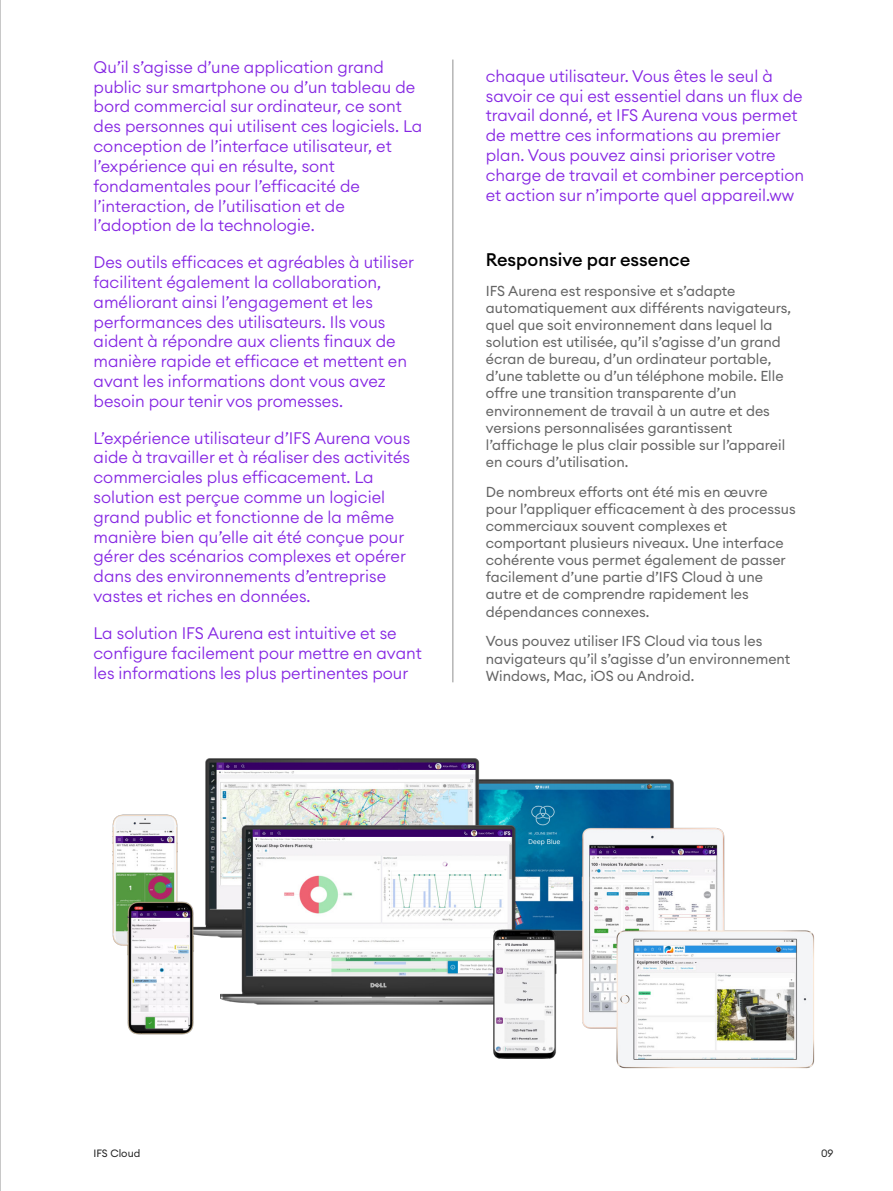
<style>
.page{position:relative;width:893px;height:1191px;background:#fff}
.page>*{position:absolute;margin:0;border:0;box-sizing:border-box;transform-origin:0 0}
.Sub_Heading{font:500 18px "Euclid Circular A";color:#000}
.Intro_copy_single_co{font:300 16.5px/19.8px "Euclid Circular A";color:#8526e3}
.copy{font:14.25px/17.1px "Euclid Circular A";color:#656565}
.t1{font:10.5px "Euclid Circular A";color:#242424}
</style>
<div class="page">
<img style="left:112px;top:758px;width:703px;height:311px">
<hr style="left:453px;top:60px;width:1px;height:622px;background:#919191">
<hr style="left:0;top:0;width:1px;height:1191px;background:#919191">
<p class="Intro_copy_single_co" style="left:94px;top:57px;width:330px">Qu’il s’agisse d’une application grand public sur smartphone ou d’un tableau de bord commercial sur ordinateur, ce sont des personnes qui utilisent ces logiciels. La conception de l’interface utilisateur, et l’expérience qui en résulte, sont fondamentales pour l’efficacité de l’interaction, de l’utilisation et de l’adoption de la technologie.</p>
<p class="Intro_copy_single_co" style="left:94px;top:252px;width:322px">Des outils efficaces et agréables à utiliser facilitent également la collaboration, améliorant ainsi l’engagement et les performances des utilisateurs. Ils vous aident à répondre aux clients finaux de manière rapide et efficace et mettent en avant les informations dont vous avez besoin pour tenir vos promesses.</p>
<p class="Intro_copy_single_co" style="left:94px;top:427px;width:318px">L’expérience utilisateur d’IFS Aurena vous aide à travailler et à réaliser des activités commerciales plus efficacement. La solution est perçue comme un logiciel grand public et fonctionne de la même manière bien qu’elle ait été conçue pour gérer des scénarios complexes et opérer dans des environnements d’entreprise vastes et riches en données.</p>
<p class="Intro_copy_single_co" style="left:94px;top:623px;width:330px">La solution IFS Aurena est intuitive et se configure facilement pour mettre en avant les informations les plus pertinentes pour</p>
<p class="Intro_copy_single_co" style="left:486px;top:66px;width:320px">chaque utilisateur. Vous êtes le seul à savoir ce qui est essentiel dans un flux de travail donné, et IFS Aurena vous permet de mettre ces informations au premier plan. Vous pouvez ainsi prioriser votre charge de travail et combiner perception et action sur n’importe quel appareil.ww</p>
<p class="Sub_Heading" style="left:486px;top:248px;width:206px">Responsive par essence</p>
<p class="copy" style="left:486px;top:282px;width:307px">IFS Aurena est responsive et s’adapte automatiquement aux différents navigateurs, quel que soit environnement dans lequel la solution est utilisée, qu’il s’agisse d’un grand écran de bureau, d’un ordinateur portable, d’une tablette ou d’un téléphone mobile. Elle offre une transition transparente d’un environnement de travail à un autre et des versions personnalisées garantissent l’affichage le plus clair possible sur l’appareil en cours d’utilisation.</p>
<p class="copy" style="left:486px;top:483px;width:311px">De nombreux efforts ont été mis en œuvre pour l’appliquer efficacement à des processus commerciaux souvent complexes et comportant plusieurs niveaux. Une interface cohérente vous permet également de passer facilement d’une partie d’IFS Cloud à une autre et de comprendre rapidement les dépendances connexes.</p>
<p class="copy" style="left:486px;top:632px;width:306px">Vous pouvez utiliser IFS Cloud via tous les navigateurs qu’il s’agisse d’un environnement<br>Windows, Mac, iOS ou Android.</p>
<p class="t1" style="left:94px;top:1146px;width:48px">IFS Cloud</p>
<p class="t1" style="left:821px;top:1146px;width:14px">09</p>
</div>
